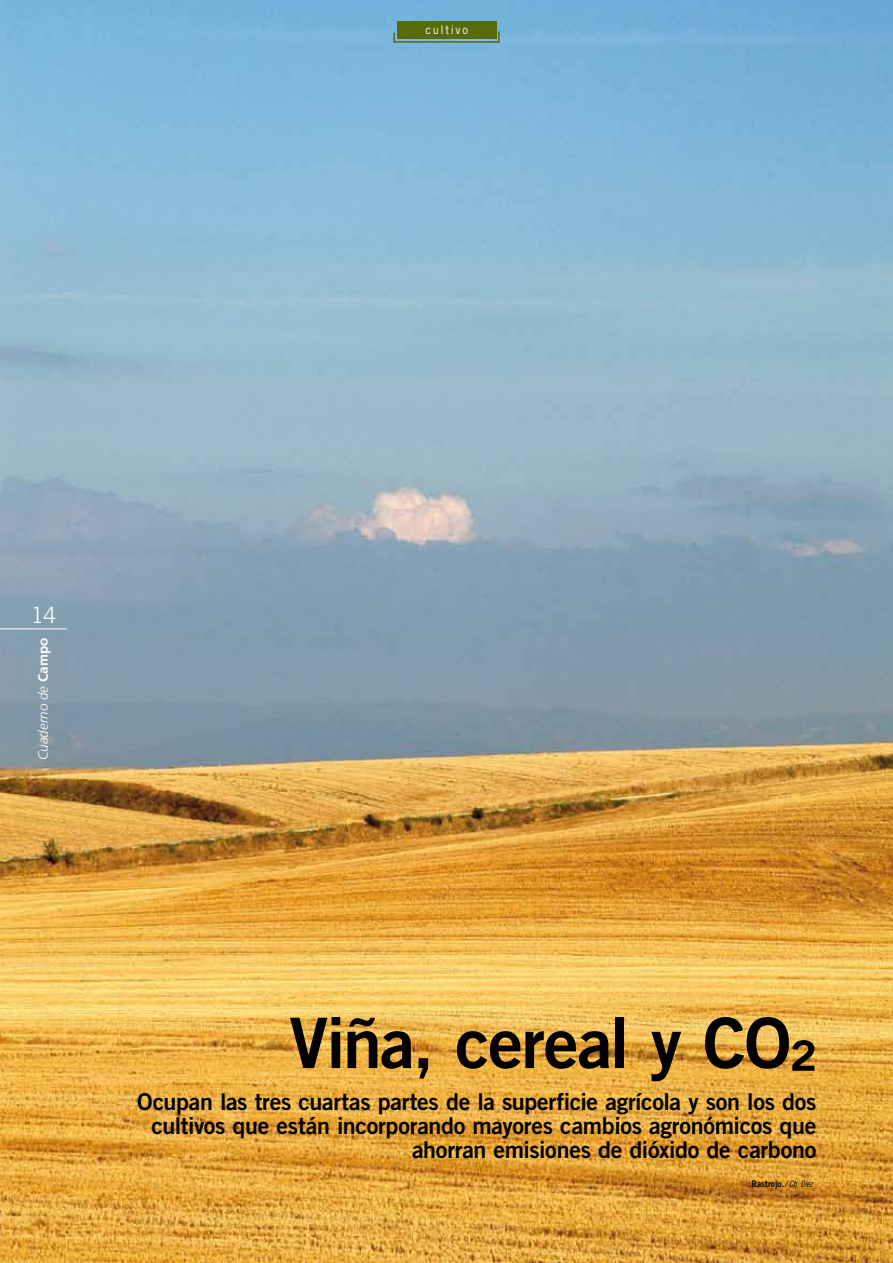
<style>
.page{position:relative;width:893px;height:1263px;background:#fff}
.page>*{position:absolute;margin:0;border:0;box-sizing:border-box;transform-origin:0 0}
.t1{font:69.75px "Trade Gothic Bold Two";letter-spacing:-.025em;color:#000}
.t2{font:23.25px/24px "Trade Gothic Bold Two";letter-spacing:-.015em;color:#000;text-align:right}
.t3{font:300 22.5px "Trade Gothic";color:#fff}
.t4{font:italic 300 13.5px "Frutiger";color:#fff}
.t5{font:12px "Trade Gothic";letter-spacing:.145em;color:#fff;scale:.95 1}
.t6{font:9px "Trade Gothic Bold Two";letter-spacing:.005em;color:#000;scale:.95 1}
.s1{font-weight:700;font-style:normal}
.s2{font-family:"Trade Gothic Cond Eighteen Obl"}
</style>
<div class="page">
<img style="left:0;top:0;width:893px;height:1263px">
<hr style="left:0;top:628px;width:67px;height:1px;background:#fff">
<svg style="left:393px;top:30px;width:107px;height:13px"></svg>
<div style="left:397px;top:21px;width:99px;height:18px;background:#576b0c"></div>
<p class="t5" style="left:425px;top:23px;width:46px">cultivo</p>
<p class="t3" style="left:31px;top:601px;width:27px">14</p>
<p class="t4" style="left:35px;top:760px;width:124px;rotate:-90deg">Cuaderno de <span class="s1">Campo</span></p>
<p class="t1" style="left:289px;top:1000px;width:529px">Viña, cereal y CO²</p>
<p class="t2" style="left:137px;top:1089px;width:681px">Ocupan las tres cuartas partes de la superficie agrícola y son los dos cultivos que están incorporando mayores cambios agronómicos que ahorran emisiones de dióxido de carbono</p>
<p class="t6" style="left:751px;top:1178px;width:66px">Rastrojo.<span class="s2">/ Ch. Díez</span></p>
</div>
